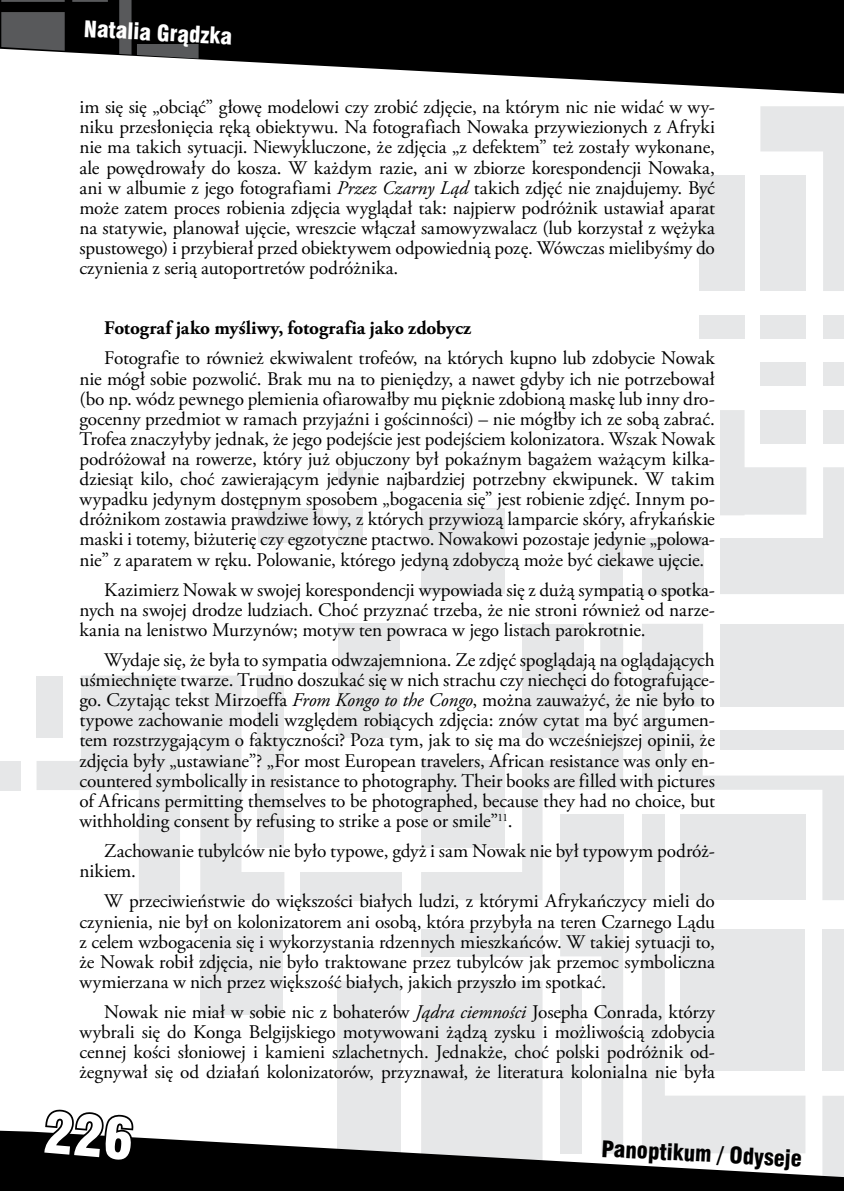
<style>
.page{position:relative;width:844px;height:1191px;background:#fff}
.page>*{position:absolute;margin:0;border:0;box-sizing:border-box;transform-origin:0 0}
.t1{font:21px "Swis 721 Blk Cn PL";color:#000}
.t2{font:21px "Swis 721 Blk Cn PL";color:#fff}
.t3{font:19.25px/20.1px "Adobe Garamond Pro";letter-spacing:-.005em;color:#000;text-align:justify}
.t4{font:700 19.25px "Adobe Garamond Pro";letter-spacing:-.005em;color:#000}
.s1{font-style:italic}
</style>
<div class="page">
<div style="left:698px;top:175px;width:46px;height:116px;background:#e6e7e8"></div>
<div style="left:822px;top:315px;width:21px;height:23px;background:#e6e7e8"></div>
<div style="left:760px;top:315px;width:46px;height:23px;background:#e6e7e8"></div>
<div style="left:698px;top:315px;width:46px;height:23px;background:#e6e7e8"></div>
<div style="left:822px;top:362px;width:21px;height:24px;background:#e6e7e8"></div>
<div style="left:760px;top:362px;width:46px;height:24px;background:#e6e7e8"></div>
<div style="left:600px;top:538px;width:23px;height:56px;background:#e6e7e8"></div>
<div style="left:641px;top:538px;width:62px;height:56px;background:#e6e7e8"></div>
<div style="left:300px;top:872px;width:101px;height:28px;background:#e6e7e8"></div>
<div style="left:0;top:761px;width:20px;height:29px;background:#e6e7e8"></div>
<div style="left:338px;top:981px;width:63px;height:210px;background:#e6e7e8"></div>
<div style="left:200px;top:929px;width:83px;height:85px;background:#e6e7e8"></div>
<div style="left:421px;top:508px;width:84px;height:86px;background:#e6e7e8"></div>
<div style="left:258px;top:508px;width:64px;height:34px;background:#e6e7e8"></div>
<div style="left:338px;top:508px;width:25px;height:34px;background:#e6e7e8"></div>
<div style="left:338px;top:468px;width:25px;height:15px;background:#e6e7e8"></div>
<div style="left:338px;top:623px;width:61px;height:114px;background:#e6e7e8"></div>
<svg style="left:760px;top:106px;width:83px;height:185px"></svg>
<svg style="left:642px;top:624px;width:201px;height:276px"></svg>
<svg style="left:421px;top:624px;width:202px;height:276px;fill:#e6e7e8"></svg>
<svg style="left:642px;top:929px;width:201px;height:201px"></svg>
<svg style="left:200px;top:675px;width:84px;height:225px"></svg>
<svg style="left:37px;top:675px;width:143px;height:225px"></svg>
<svg style="left:421px;top:929px;width:202px;height:201px"></svg>
<svg style="left:720px;top:410px;width:123px;height:184px"></svg>
<svg style="left:194px;top:0;width:649px;height:94px;fill:#000"></svg>
<svg style="left:0;top:0;width:198px;height:59px;background:#333334"></svg>
<svg style="left:0;top:1130px;width:843px;height:61px;fill:#000"></svg>
<svg style="left:41px;top:1109px;width:94px;height:82px"></svg>
<p class="t2" style="left:85px;top:15px;width:150px;rotate:3deg">Natalia Grądzka</p>
<p class="t3" style="left:79px;top:98px;width:637px">im się się „obciąć” głowę modelowi czy zrobić zdjęcie, na którym nic nie widać w wy&shy;niku przesłonięcia ręką obiektywu. Na fotografiach Nowaka przywiezionych z Afryki nie ma takich sytuacji. Niewykluczone, że zdjęcia „z defektem” też zostały wykonane, ale powędrowały do kosza. W każdym razie, ani w zbiorze korespondencji Nowaka, ani w albumie z jego fotografiami <span class="s1">Przez Czarny Ląd</span> takich zdjęć nie znajdujemy. Być może zatem proces robienia zdjęcia wyglądał tak: najpierw podróżnik ustawiał aparat na statywie, planował ujęcie, wreszcie włączał samowyzwalacz (lub korzystał z wężyka spustowego) i przybierał przed obiektywem odpowiednią pozę. Wówczas mielibyśmy do czynienia z serią autoportretów podróżnika.</p>
<p class="t4" style="left:104px;top:317px;width:368px">Fotograf jako myśliwy, fotografia jako zdobycz</p>
<p class="t3" style="left:79px;top:349px;width:637px;text-indent:25px">Fotografie to również ekwiwalent trofeów, na których kupno lub zdobycie Nowak nie mógł sobie pozwolić. Brak mu na to pieniędzy, a nawet gdyby ich nie potrzebował (bo np. wódz pewnego plemienia ofiarowałby mu pięknie zdobioną maskę lub inny dro&shy;gocenny przedmiot w ramach przyjaźni i gościnności) – nie mógłby ich ze sobą zabrać.<br>Trofea znaczyłyby jednak, że jego podejście jest podejściem kolonizatora. Wszak Nowak podróżował na rowerze, który już objuczony był pokaźnym bagażem ważącym kilka&shy;dziesiąt kilo, choć zawierającym jedynie najbardziej potrzebny ekwipunek. W takim wypadku jedynym dostępnym sposobem „bogacenia się” jest robienie zdjęć. Innym po&shy;dróżnikom zostawia prawdziwe łowy, z których przywiozą lamparcie skóry, afrykańskie maski i totemy, biżuterię czy egzotyczne ptactwo. Nowakowi pozostaje jedynie „polowa&shy;nie” z aparatem w ręku. Polowanie, którego jedyną zdobyczą może być ciekawe ujęcie.</p>
<p class="t3" style="left:79px;top:580px;width:636px;text-indent:25px">Kazimierz Nowak w swojej korespondencji wypowiada się z dużą sympatią o spotka&shy;nych na swojej drodze ludziach. Choć przyznać trzeba, że nie stroni również od narze&shy;kania na lenistwo Murzynów; motyw ten powraca w jego listach parokrotnie.</p>
<p class="t3" style="left:79px;top:650px;width:637px;text-indent:25px">Wydaje się, że była to sympatia odwzajemniona. Ze zdjęć spoglądają na oglądających uśmiechnięte twarze. Trudno doszukać się w nich strachu czy niechęci do fotografujące&shy;go. Czytając tekst Mirzoeffa <span class="s1">From Kongo to the Congo</span>, można zauważyć, że nie było to typowe zachowanie modeli względem robiących zdjęcia: znów cytat ma być argumen&shy;tem rozstrzygającym o faktyczności? Poza tym, jak to się ma do wcześniejszej opinii, że zdjęcia były „ustawiane”? „For most European travelers, African resistance was only en&shy;countered symbolically in resistance to photography. Their books are filled with pictures of Africans permitting themselves to be photographed, because they had no choice, but withholding consent by refusing to strike a pose or smile”<sup>11</sup>.</p>
<p class="t3" style="left:79px;top:841px;width:636px;text-indent:25px">Zachowanie tubylców nie było typowe, gdyż i sam Nowak nie był typowym podróż&shy;nikiem.</p>
<p class="t3" style="left:79px;top:892px;width:637px;text-indent:25px">W przeciwieństwie do większości białych ludzi, z którymi Afrykańczycy mieli do czynienia, nie był on kolonizatorem ani osobą, która przybyła na teren Czarnego Lądu z celem wzbogacenia się i wykorzystania rdzennych mieszkańców. W takiej sytuacji to, że Nowak robił zdjęcia, nie było traktowane przez tubylców jak przemoc symboliczna wymierzana w nich przez większość białych, jakich przyszło im spotkać.</p>
<p class="t3" style="left:79px;top:1002px;width:637px;text-indent:25px">Nowak nie miał w sobie nic z bohaterów <span class="s1">Jądra ciemności</span> Josepha Conrada, którzy wybrali się do Konga Belgijskiego motywowani żądzą zysku i możliwością zdobycia cennej kości słoniowej i kamieni szlachetnych. Jednakże, choć polski podróżnik od&shy;żegnywał się od działań kolonizatorów, przyznawał, że literatura kolonialna nie była</p>
<p class="t1" style="left:602px;top:1135px;width:202px;rotate:3deg">Panoptikum / Odyseje</p>
</div>
